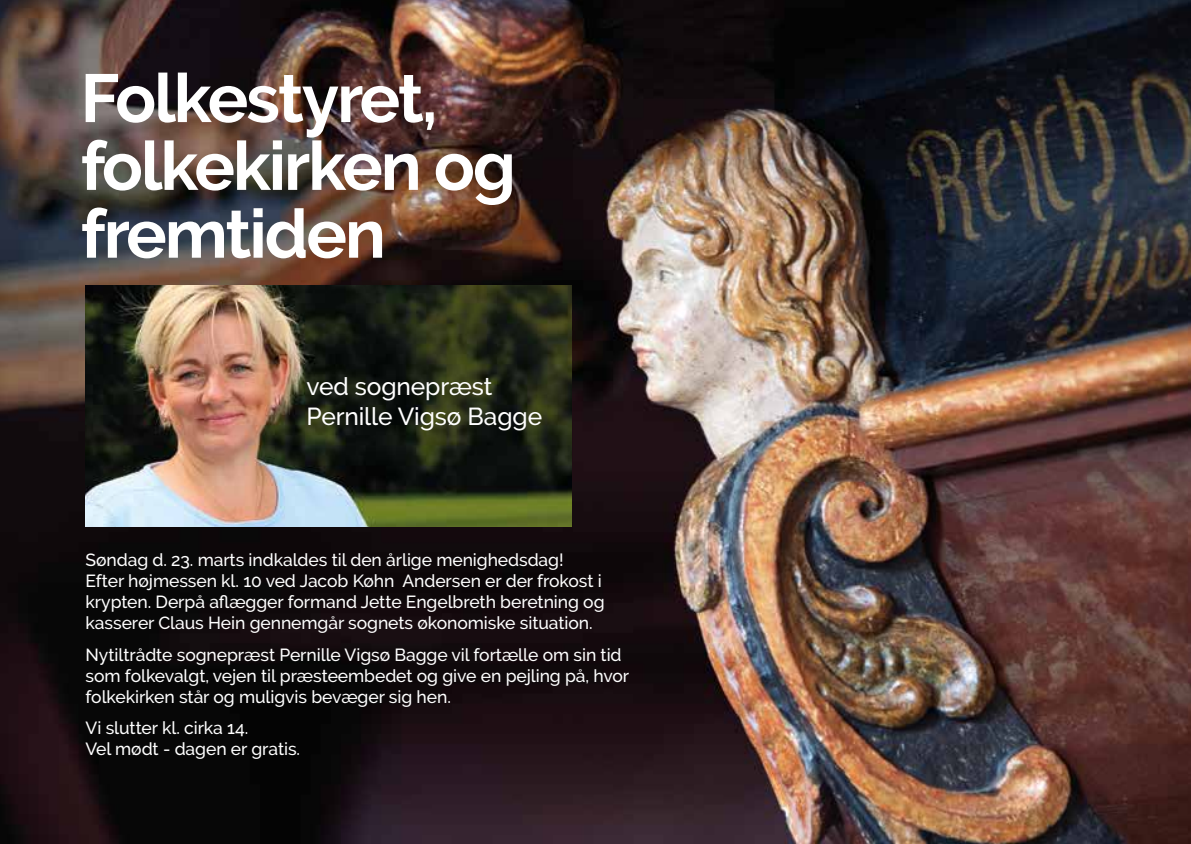
<style>
.page{position:relative;width:1191px;height:844px;background:#fff}
.page>*{position:absolute;margin:0;border:0;box-sizing:border-box;transform-origin:0 0}
.t1{font:700 67.73px/67.7px "Raleway";letter-spacing:-.03em;color:#fff}
.t2{font:500 24.5px/29.4px "Raleway";letter-spacing:-.005em;color:#fff}
.t3{font:500 17.5px/21px "Raleway";letter-spacing:-.005em;color:#fff}
</style>
<div class="page">
<img style="left:0;top:0;width:1191px;height:843px">
<img style="left:86px;top:285px;width:486px;height:241px">
<h1 class="t1" style="left:81px;top:65px;width:437px">Folkestyret, folkekirken og fremtiden</h1>
<h2 class="t2" style="left:306px;top:372px;width:237px">ved sognepræst<br>Pernille Vigsø Bagge</h2>
<p class="t3" style="left:86px;top:549px;width:520px">Søndag d. 23. marts indkaldes til den årlige menighedsdag!<br>Efter højmessen kl. 10 ved Jacob Køhn Andersen er der frokost i krypten. Derpå aflægger formand Jette Engelbreth beretning og kasserer Claus Hein gennemgår sognets økonomiske situation.</p>
<p class="t3" style="left:86px;top:644px;width:545px">Nytiltrådte sognepræst Pernille Vigsø Bagge vil fortælle om sin tid som folkevalgt, vejen til præsteembedet og give en pejling på, hvor folkekirken står og muligvis bevæger sig hen.</p>
<p class="t3" style="left:86px;top:717px;width:216px">Vi slutter kl. cirka 14.<br>Vel mødt - dagen er gratis.</p>
</div>
